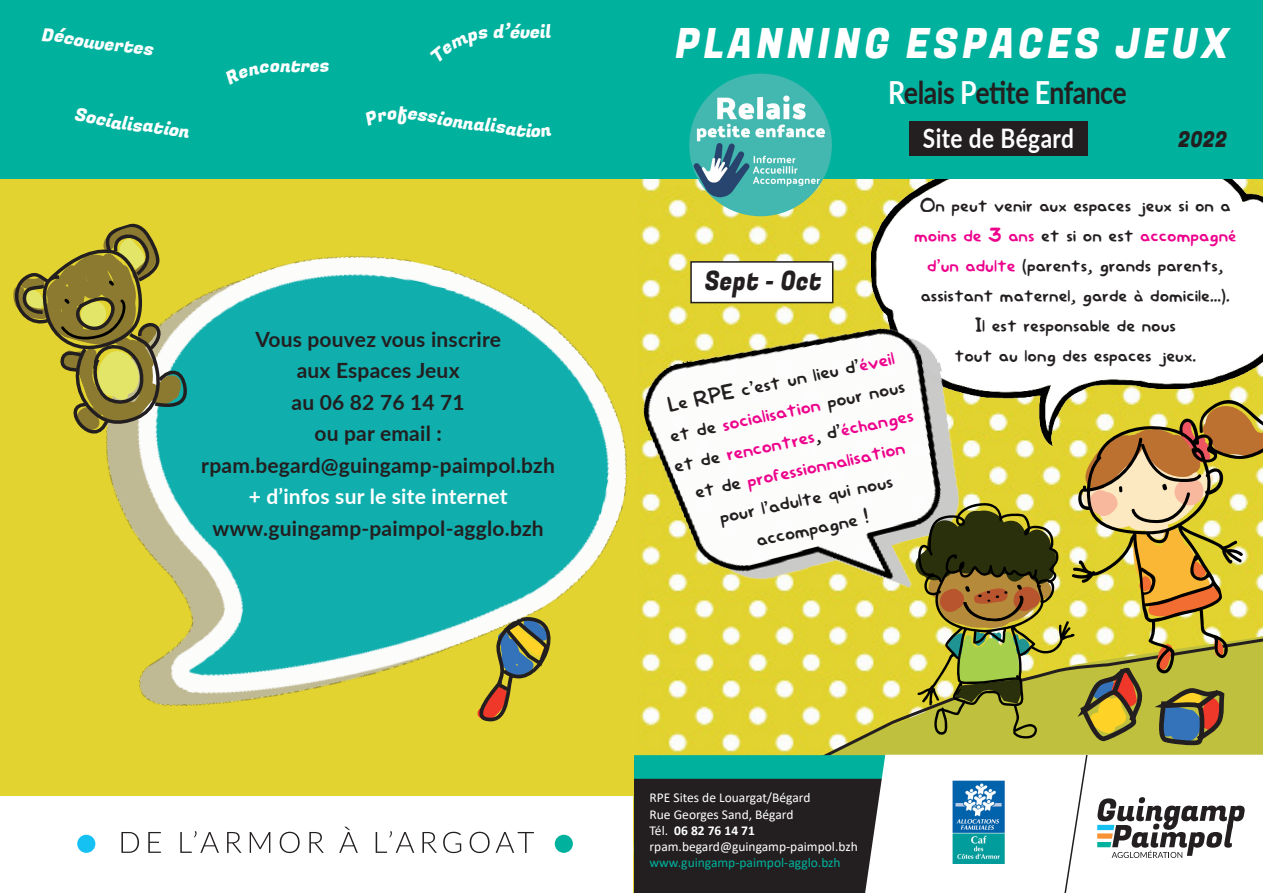
<style>
.page{position:relative;width:1263px;height:893px;background:#fff}
.page>*{position:absolute;margin:0;border:0;box-sizing:border-box;transform-origin:0 0}
.t1{font:41.7px "Fugaz One";letter-spacing:.1em;color:#fff;scale:.92 1}
.t2{font:700 31.8px "Lato";letter-spacing:-.02em;color:#231f20;scale:.84 1}
.t3{font:700 26.85px "Lato";letter-spacing:.02em;color:#fff;scale:.84 1}
.t4{font:26.85px "Fugaz One";letter-spacing:.02em;color:#231f20;scale:.84 1}
.t5{font:24px/30px "Homer Simpson Revised";color:#231f20;text-align:center}
.t6{font:22.5px/30px "Homer Simpson Revised";color:#231f20;text-align:center}
.t7{font:22.05px "Fugaz One";color:#231f20;scale:.84 1}
.t8{font:700 21px/31.5px "Lato";letter-spacing:.01em;color:#231f20;text-align:center}
.t9{font:700 21px "Lato";letter-spacing:.01em;color:#fff}
.t10{font:18px "Fugaz One";color:#fff}
.t11{font:13.5px/16.2px "Calibri";color:#fff}
.t12{font:13.5px "Calibri";color:#00b29d}
.s1{color:#fff}
.s2{color:#ed028c}
.s3{font-weight:700}
</style>
<div class="page">
<img style="left:684px;top:179px;width:187px;height:123px">
<div style="left:0;top:179px;width:637px;height:616px;background:#e2d330"></div>
<img style="left:871px;top:179px;width:392px;height:224px">
<div style="left:0;top:0;width:1263px;height:179px;background:#00b29d"></div>
<div style="left:909px;top:122px;width:179px;height:34px;background:#231f20"></div>
<img style="left:684px;top:302px;width:306px;height:101px">
<img style="left:38px;top:179px;width:646px;height:639px">
<svg style="left:13px;top:220px;width:174px;height:235px"></svg>
<svg style="left:231px;top:331px;width:7px;height:131px"></svg>
<div style="left:691px;top:262px;width:142px;height:41px;background:#fff"></div>
<div style="left:690px;top:261px;width:143px;height:42px;border:2px solid #231f20"></div>
<svg style="left:121px;top:832px;width:18px;height:21px"></svg>
<svg style="left:148px;top:832px;width:13px;height:21px"></svg>
<svg style="left:180px;top:831px;width:39px;height:22px"></svg>
<svg style="left:227px;top:832px;width:15px;height:21px"></svg>
<svg style="left:250px;top:832px;width:20px;height:21px"></svg>
<svg style="left:280px;top:832px;width:20px;height:21px"></svg>
<svg style="left:309px;top:832px;width:15px;height:21px"></svg>
<svg style="left:339px;top:827px;width:19px;height:26px"></svg>
<svg style="left:376px;top:831px;width:38px;height:22px"></svg>
<svg style="left:422px;top:832px;width:15px;height:21px"></svg>
<svg style="left:443px;top:832px;width:18px;height:21px"></svg>
<svg style="left:470px;top:832px;width:20px;height:21px"></svg>
<svg style="left:496px;top:832px;width:38px;height:21px"></svg>
<div style="left:77px;top:835px;width:18px;height:18px;background:#15c0f2;border-radius:50%"></div>
<div style="left:555px;top:835px;width:18px;height:18px;background:#00b29d;border-radius:50%"></div>
<svg style="left:634px;top:403px;width:629px;height:490px"></svg>
<img style="left:689px;top:74px;width:143px;height:142px;border-radius:71px">
<p class="t10" style="left:301px;top:54px;width:11px">r</p>
<p class="t10" style="left:398px;top:100px;width:11px">f</p>
<p class="t8" style="left:201px;top:323px;width:355px">Vous pouvez vous inscrire<br>aux Espaces Jeux<br>au 06 82 76 14 71<br>ou par email : rpam.begard@guingamp-paimpol.bzh</p>
<p class="t9" style="left:249px;top:481px;width:260px">+ d’infos sur le site internet</p>
<p class="t8" style="left:213px;top:512px;width:333px">www.guingamp-paimpol-agglo.bzh</p>
<h1 class="t1" style="left:675px;top:14px;width:603px">PLANNING ESPACES JEUX</h1>
<h2 class="t2" style="left:888px;top:69px;width:285px"><span class="s1">R</span>elais <span class="s1">P</span>etite <span class="s1">E</span>nfance</h2>
<p class="t3" style="left:923px;top:118px;width:181px">Site de Bégard</p>
<p class="t7" style="left:1178px;top:124px;width:59px">2022</p>
<p class="t6" style="left:914px;top:190px;width:324px">On peut venir aux espaces jeux si on a <span class="s2">moins de 3 ans</span> et si on est <span class="s2">accompagné d’un adulte</span> (parents, grands parents, assistant maternel, garde à domicile...).<br>Il est responsable de nous<br>tout au long des espaces jeux.</p>
<p class="t4" style="left:705px;top:262px;width:140px">Sept - Oct</p>
<p class="t5" style="left:659px;top:392px;width:246px;rotate:-12deg">Le RPE c’est un lieu d’<span class="s2">éveil </span>et de <span class="s2">socialisation</span> pour nous et de <span class="s2">rencontres</span>, d’<span class="s2">échanges </span>et de <span class="s2">professionnalisation </span>pour l’adulte qui nous accompagne !</p>
<p class="t11" style="left:649px;top:789px;width:210px">RPE Sites de Louargat/Bégard<br>Rue Georges Sand, Bégard<br>Tél. <span class="s3">06 82 76 14 71 </span>rpam.begard@guingamp-paimpol.bzh</p>
<p class="t12" style="left:649px;top:853px;width:193px">www.guingamp-paimpol-agglo.bzh</p>
</div>
